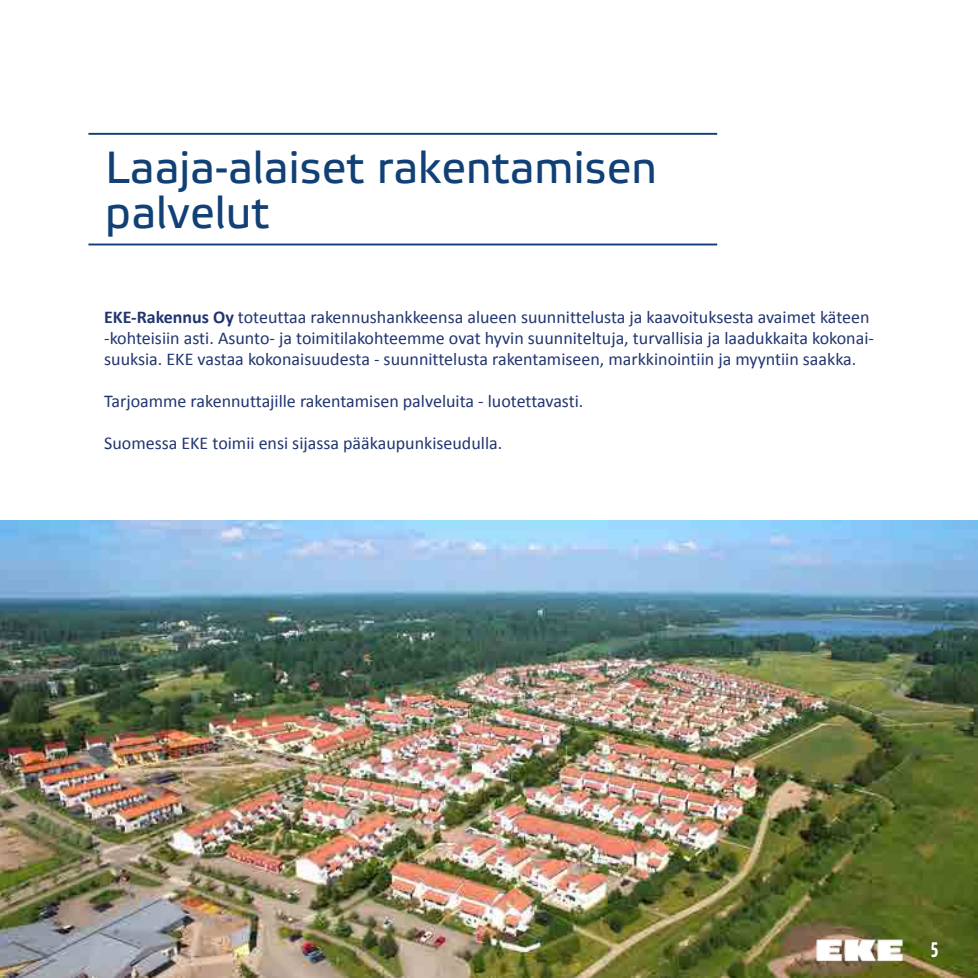
<style>
.page{position:relative;width:978px;height:978px;background:#fff}
.page>*{position:absolute;margin:0;border:0;box-sizing:border-box;transform-origin:0 0}
.t1{font:45px/45px "Etelka Text Pro";color:#104075}
.t2{font:700 21px "Gotham Condensed";color:#fff}
.t3{font:18px/21px "Calibri";color:#213570}
.s1{font-weight:700}
</style>
<div class="page">
<hr style="left:88px;top:133px;width:629px;height:2px;background:#104075">
<hr style="left:88px;top:244px;width:629px;height:1px;background:#104075">
<img style="left:0;top:521px;width:978px;height:457px">
<img style="left:802px;top:918px;width:115px;height:60px">
<h1 class="t1" style="left:105px;top:148px;width:553px">Laaja-alaiset rakentamisen palvelut</h1>
<p class="t3" style="left:104px;top:306px;width:771px"><span class="s1">EKE-Rakennus Oy</span> toteuttaa rakennushankkeensa alueen suunnittelusta ja kaavoituksesta avaimet käteen -kohteisiin asti. Asunto- ja toimitilakohteemme ovat hyvin suunniteltuja, turvallisia ja laadukkaita kokonai&shy;suuksia. EKE vastaa kokonaisuudesta - suunnittelusta rakentamiseen, markkinointiin ja myyntiin saakka.</p>
<p class="t3" style="left:104px;top:390px;width:481px">Tarjoamme rakennuttajille rakentamisen palveluita - luotettavasti.</p>
<p class="t3" style="left:104px;top:432px;width:400px">Suomessa EKE toimii ensi sijassa pääkaupunkiseudulla.</p>
<p class="t2" style="left:931px;top:937px;width:8px">5</p>
</div>
